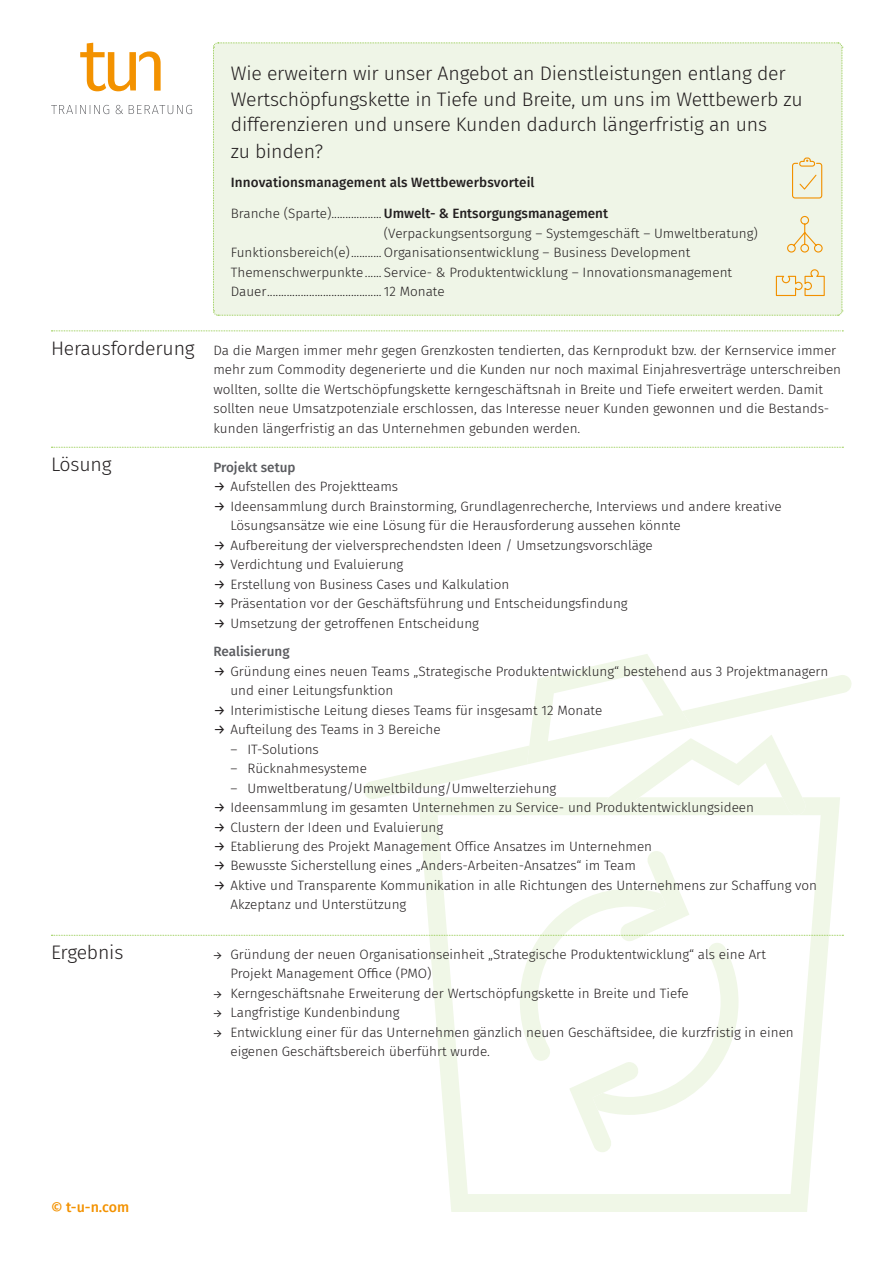
<style>
.page{position:relative;width:893px;height:1263px;background:#fff}
.page>*{position:absolute;margin:0;border:0;box-sizing:border-box;transform-origin:0 0}
.t1{font:300 19.5px/26px "Fira Sans";letter-spacing:-.01em;color:#231f20}
.t2{font:500 14.25px "Fira Sans";color:#f39200}
.t3{font:300 13.5px/19.5px "Fira Sans";color:#231f20}
.t4{font:500 13.5px "Fira Sans";letter-spacing:.01em;color:#231f20}
.t5{font:500 13.5px "Fira Sans";color:#5b5c60}
.s1{font-weight:500}
.s2{font-weight:400}
.s3{font-weight:500;color:#5b5c60}
.s4{font-family:"Source Sans Pro";font-weight:400}
</style>
<div class="page">
<svg style="left:364px;top:675px;width:488px;height:124px"></svg>
<svg style="left:418px;top:797px;width:422px;height:415px"></svg>
<svg style="left:527px;top:654px;width:280px;height:161px"></svg>
<svg style="left:51px;top:330px;width:792px;height:1px"></svg>
<svg style="left:51px;top:447px;width:792px;height:1px"></svg>
<svg style="left:51px;top:851px;width:792px;height:301px"></svg>
<svg style="left:80px;top:43px;width:81px;height:48px"></svg>
<svg style="left:51px;top:105px;width:141px;height:9px"></svg>
<div style="left:213px;top:42px;width:630px;height:274px;background:#eff5e7"></div>
<h1 class="t1" style="left:51px;top:335px;width:145px">Herausforderung</h1>
<h1 class="t1" style="left:51px;top:451px;width:62px">Lösung</h1>
<h1 class="t1" style="left:51px;top:939px;width:74px">Ergebnis</h1>
<h1 class="t1" style="left:231px;top:60px;width:573px">Wie erweitern wir unser Angebot an Dienstleistungen entlang der Wertschöpfungskette in Tiefe und Breite, um uns im Wettbewerb zu differenzieren und unsere Kunden dadurch längerfristig an uns<br>zu binden?</h1>
<p class="t4" style="left:231px;top:172px;width:305px">Innovationsmanagement als Wettbewerbsvorteil</p>
<p class="t3" style="left:231px;top:204px;width:379px">Branche (Sparte).................. <span class="s1">Umwelt- &amp; Entsorgungsmanagement</span></p>
<p class="t3" style="left:384px;top:223px;width:375px">(Verpackungsentsorgung – Systemgeschäft – Umweltberatung)</p>
<p class="t3" style="left:231px;top:242px;width:461px">Funktionsbereich(e)........... Organisationsentwicklung – Business Development</p>
<p class="t3" style="left:231px;top:262px;width:503px">Themenschwerpunkte...... Service- &amp; Produktentwicklung – Innovationsmanagement</p>
<p class="t3" style="left:231px;top:281px;width:215px">Dauer......................................... 12 Monate</p>
<p class="t3" style="left:213px;top:340px;width:629px">Da die Margen immer mehr gegen Grenzkosten tendierten, das Kernprodukt bzw. der Kernservice immer mehr zum Commodity degenerierte und die Kunden nur noch maximal Einjahresverträge unterschreiben wollten, sollte die Wertschöpfungskette kerngeschäftsnah in Breite und Tiefe erweitert werden. Damit sollten neue Umsatzpotenziale erschlossen, das Interesse neuer Kunden gewonnen und die Bestands&shy;kunden längerfristig an das Unternehmen gebunden werden.</p>
<p class="t5" style="left:213px;top:456px;width:84px">Projekt setup</p>
<p class="t3" style="left:213px;top:476px;width:186px"><span class="s2">→</span> Aufstellen des Projektteams</p>
<p class="t3" style="left:230px;top:496px;width:553px;text-indent:-17px"><span class="s2">→</span> Ideensammlung durch Brainstorming, Grundlagenrecherche, Interviews und andere kreative<br>Lösungsansätze wie eine Lösung für die Herausforderung aussehen könnte</p>
<p class="t3" style="left:213px;top:535px;width:441px"><span class="s2">→</span> Aufbereitung der vielversprechendsten Ideen / Umsetzungsvorschläge</p>
<p class="t3" style="left:213px;top:554px;width:191px"><span class="s2">→</span> Verdichtung und Evaluierung</p>
<p class="t3" style="left:213px;top:574px;width:297px"><span class="s2">→</span> Erstellung von Business Cases und Kalkulation</p>
<p class="t3" style="left:213px;top:593px;width:416px"><span class="s2">→</span> Präsentation vor der Geschäftsführung und Entscheidungsfindung</p>
<p class="t3" style="left:213px;top:608px;width:267px;line-height:28.5px"><span class="s2">→</span> Umsetzung der getroffenen Entscheidung<br><span class="s3">Realisierung</span></p>
<p class="t3" style="left:230px;top:661px;width:599px;text-indent:-17px"><span class="s2">→</span> Gründung eines neuen Teams „Strategische Produktentwicklung“ bestehend aus 3 Projektmanagern und einer Leitungsfunktion</p>
<p class="t3" style="left:213px;top:700px;width:390px"><span class="s2">→</span> Interimistische Leitung dieses Teams für insgesamt 12 Monate</p>
<p class="t3" style="left:213px;top:719px;width:229px"><span class="s2">→</span> Aufteilung des Teams in 3 Bereiche</p>
<p class="t3" style="left:230px;top:739px;width:90px">– IT-Solutions</p>
<p class="t3" style="left:230px;top:758px;width:138px">– Rücknahmesysteme</p>
<p class="t3" style="left:230px;top:778px;width:327px">– Umweltberatung/Umweltbildung/Umwelterziehung</p>
<p class="t3" style="left:213px;top:797px;width:542px"><span class="s2">→</span> Ideensammlung im gesamten Unternehmen zu Service- und Produktentwicklungsideen</p>
<p class="t3" style="left:213px;top:817px;width:231px"><span class="s2">→</span> Clustern der Ideen und Evaluierung</p>
<p class="t3" style="left:213px;top:836px;width:440px"><span class="s2">→</span> Etablierung des Projekt Management Office Ansatzes im Unternehmen</p>
<p class="t3" style="left:213px;top:856px;width:424px"><span class="s2">→</span> Bewusste Sicherstellung eines „Anders-Arbeiten-Ansatzes“ im Team</p>
<p class="t3" style="left:230px;top:875px;width:588px;text-indent:-17px"><span class="s2">→</span> Aktive und Transparente Kommunikation in alle Richtungen des Unternehmens zur Schaffung von<br>Akzeptanz und Unterstützung</p>
<p class="t3" style="left:230px;top:944px;width:537px;text-indent:-17px"><span class="s4">→</span> Gründung der neuen Organisationseinheit „Strategische Produktentwicklung“ als eine Art<br>Projekt Management Office (PMO)</p>
<p class="t3" style="left:213px;top:983px;width:477px"><span class="s4">→</span> Kerngeschäftsnahe Erweiterung der Wertschöpfungskette in Breite und Tiefe</p>
<p class="t3" style="left:213px;top:1003px;width:188px"><span class="s4">→</span> Langfristige Kundenbindung</p>
<p class="t3" style="left:230px;top:1022px;width:565px;text-indent:-17px"><span class="s4">→</span> Entwicklung einer für das Unternehmen gänzlich neuen Geschäftsidee, die kurzfristig in einen eigenen Geschäftsbereich überführt wurde.</p>
<p class="t2" style="left:51px;top:1195px;width:80px">© t-u-n.com</p>
</div>
